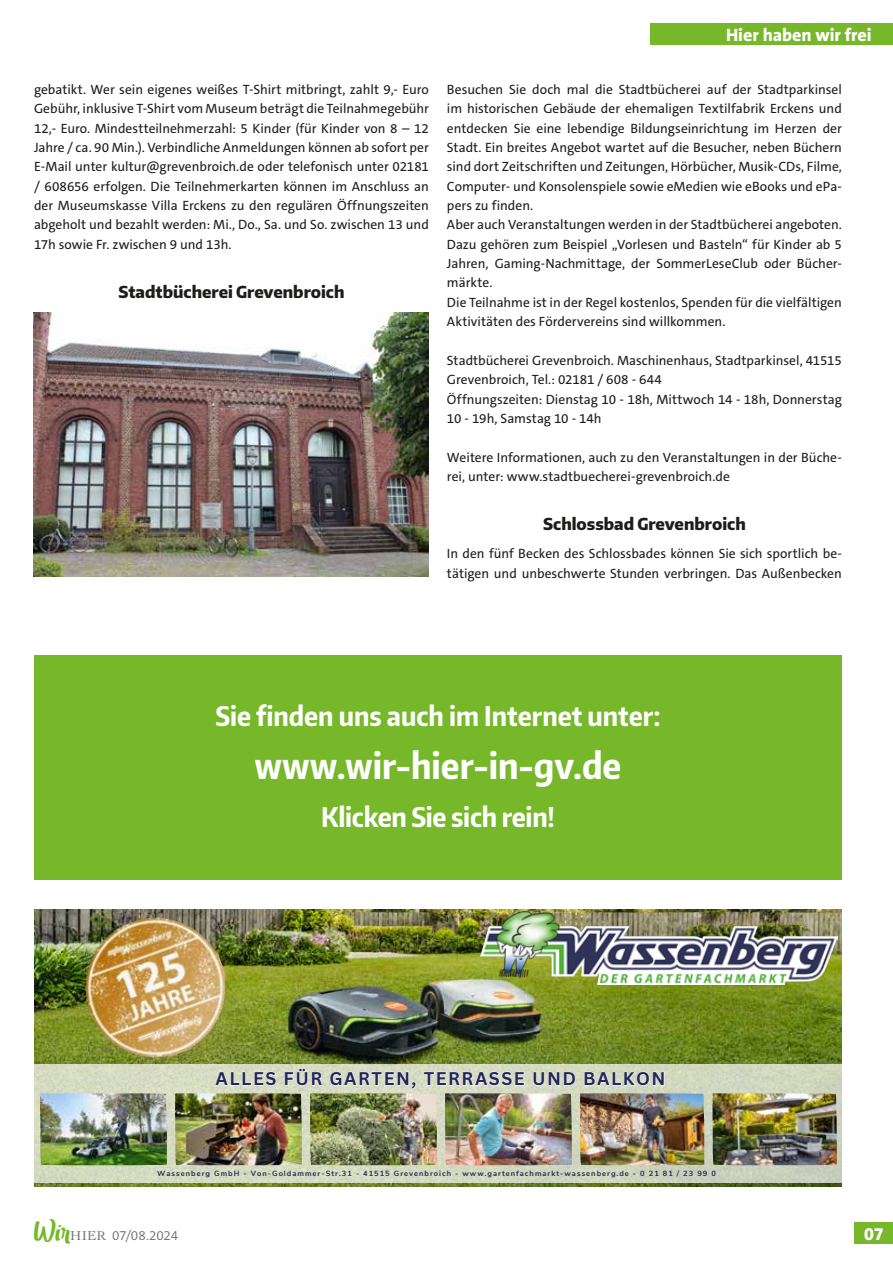
<style>
.page{position:relative;width:893px;height:1263px;background:#fff}
.page>*{position:absolute;margin:0;border:0;box-sizing:border-box;transform-origin:0 0}
.t1{font:700 36px "Encode Sans Condensed";color:#fff}
.t2{font:700 27px "Encode Sans Condensed";color:#fff}
.t3{font:800 18px "The Sans C5";letter-spacing:-.005em;color:#fff}
.t4{font:700 17.85px "Canva Sans";letter-spacing:.08em;color:#242859}
.t5{font:800 16.5px "Encode Sans Narrow";color:#1d1d1b}
.t6{font:13.5px/19.4px "The Sans C5";color:#1d1d1b}
.t7{font:300 13.5px "The Sans C5";letter-spacing:-.02em;color:#70706f}
.t8{font:700 7.5px "Nunito Sans";letter-spacing:.135em;color:#242859}
.s1{font-family:"Cochin";font-weight:400}
</style>
<div class="page">
<div style="left:855px;top:1222px;width:38px;height:22px;background:#76b82a"></div>
<div style="left:651px;top:23px;width:242px;height:22px;background:#76b82a"></div>
<img style="left:34px;top:313px;width:395px;height:264px">
<img style="left:34px;top:910px;width:808px;height:276px">
<svg style="left:34px;top:1063px;width:808px;height:119px;background:#cfd6bc"></svg>
<img style="left:580px;top:1093px;width:124px;height:72px">
<img style="left:40px;top:1093px;width:127px;height:72px">
<img style="left:712px;top:1093px;width:125px;height:72px">
<img style="left:175px;top:1093px;width:127px;height:72px">
<img style="left:310px;top:1093px;width:127px;height:72px">
<img style="left:445px;top:1093px;width:127px;height:72px">
<img style="left:67px;top:910px;width:178px;height:167px">
<img style="left:480px;top:911px;width:357px;height:73px">
<svg style="left:215px;top:1068px;width:450px;height:22px;background:#dde2ce"></svg>
<div style="left:34px;top:655px;width:808px;height:225px;background:#76b82a"></div>
<p class="t6" style="left:34px;top:80px;width:396px;text-align:justify">gebatikt. Wer sein eigenes weißes T-Shirt mitbringt, zahlt 9,- Euro Gebühr, inklusive T-Shirt vom Museum beträgt die Teilnahmegebühr 12,- Euro. Mindestteilnehmerzahl: 5 Kinder (für Kinder von 8 – 12<br>Jahre / ca. 90 Min.). Verbindliche Anmeldungen können ab sofort per E-Mail unter kultur@grevenbroich.de oder telefonisch unter 02181 / 608656 erfolgen. Die Teilnehmerkarten können im Anschluss an der Museumskasse Villa Erckens zu den regulären Öffnungszeiten abgeholt und bezahlt werden: Mi., Do., Sa. und So. zwischen 13 und 17h sowie Fr. zwischen 9 und 13h.</p>
<p class="t5" style="left:118px;top:281px;width:228px">Stadtbücherei Grevenbroich</p>
<h3 class="t3" style="left:726px;top:23px;width:147px">Hier haben wir frei</h3>
<p class="t6" style="left:447px;top:80px;width:396px">Besuchen Sie doch mal die Stadtbücherei auf der Stadtparkinsel im historischen Gebäude der ehemaligen Textilfabrik Erckens und entdecken Sie eine lebendige Bildungseinrichtung im Herzen der Stadt. Ein breites Angebot wartet auf die Besucher, neben Büchern sind dort Zeitschriften und Zeitungen, Hörbücher, Musik-CDs, Filme, Computer- und Konsolenspiele sowie eMedien wie eBooks und ePa&shy;pers zu finden.<br>Aber auch Veranstaltungen werden in der Stadtbücherei angeboten.<br>Dazu gehören zum Beispiel „Vorlesen und Basteln“ für Kinder ab 5<br>Jahren, Gaming-Nachmittage, der SommerLeseClub oder Bücher&shy;märkte.<br>Die Teilnahme ist in der Regel kostenlos, Spenden für die vielfältigen Aktivitäten des Fördervereins sind willkommen.</p>
<p class="t6" style="left:447px;top:351px;width:396px">Stadtbücherei Grevenbroich. Maschinenhaus, Stadtparkinsel, 41515<br>Grevenbroich, Tel.: 02181 / 608 - 644<br>Öffnungszeiten: Dienstag 10 - 18h, Mittwoch 14 - 18h, Donnerstag 10 - 19h, Samstag 10 - 14h</p>
<p class="t6" style="left:447px;top:447px;width:396px">Weitere Informationen, auch zu den Veranstaltungen in der Büche&shy;rei, unter: www.stadtbuecherei-grevenbroich.de</p>
<p class="t5" style="left:543px;top:513px;width:204px">Schlossbad Grevenbroich</p>
<p class="t6" style="left:447px;top:544px;width:396px">In den fünf Becken des Schlossbades können Sie sich sportlich be&shy;tätigen und unbeschwerte Stunden verbringen. Das Außenbecken</p>
<h2 class="t2" style="left:215px;top:698px;width:446px">Sie finden uns auch im Internet unter:</h2>
<h1 class="t1" style="left:255px;top:742px;width:368px">www.wir-hier-in-gv.de</h1>
<h2 class="t2" style="left:321px;top:799px;width:235px">Klicken Sie sich rein!</h2>
<h3 class="t4" style="left:215px;top:1068px;width:452px">ALLES FÜR GARTEN, TERRASSE UND BALKON</h3>
<p class="t8" style="left:157px;top:1168px;width:560px">Wassenberg GmbH - Von-Goldammer-Str.31 - 41515 Grevenbroich - www.gartenfachmarkt-wassenberg.de - 0 21 81 / 23 99 0</p>
<p class="t7" style="left:34px;top:1226px;width:146px"><sup>Wir</sup><span class="s1">HIER</span> 07/08.2024</p>
<h3 class="t3" style="left:864px;top:1222px;width:21px">07</h3>
</div>
